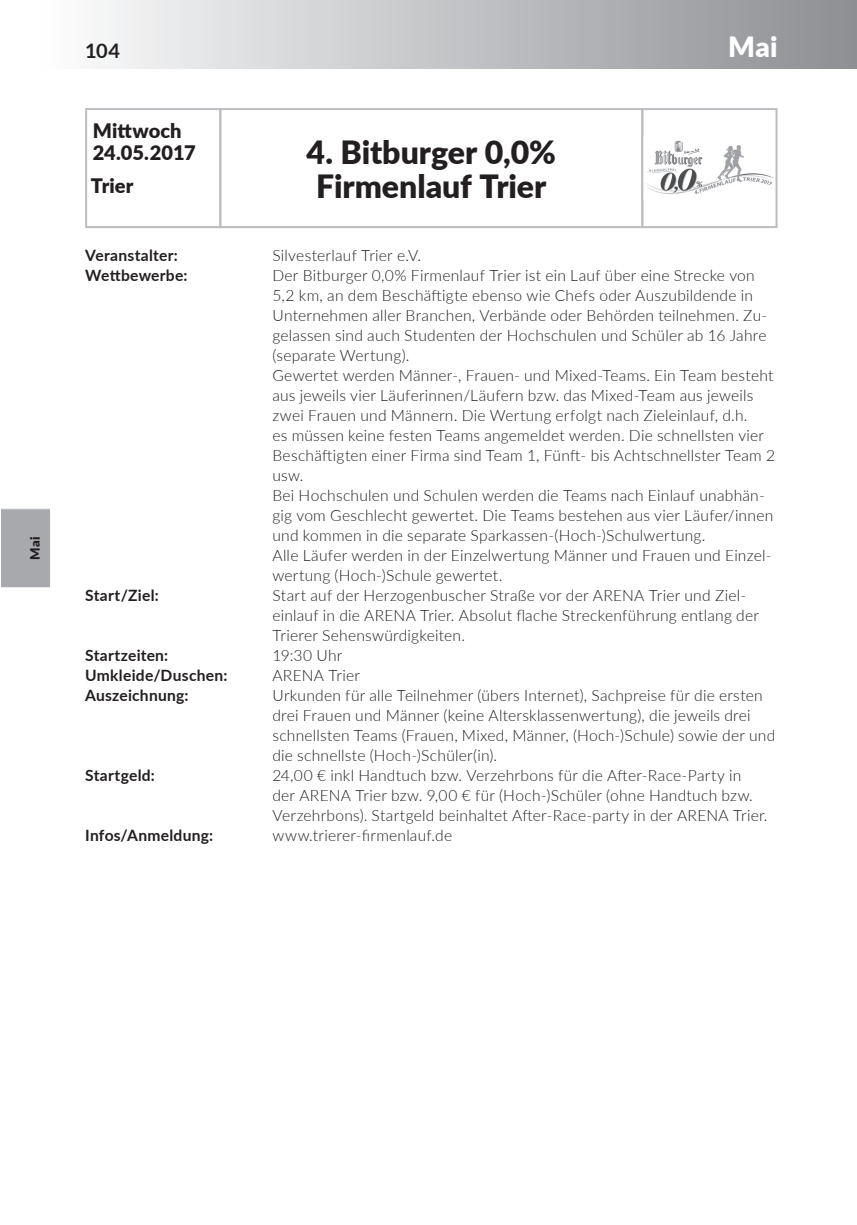
<style>
.page{position:relative;width:857px;height:1225px;background:#fff}
.page>*{position:absolute;margin:0;border:0;box-sizing:border-box;transform-origin:0 0}
.t1{font:900 32px/34px "Lato";color:#231f20}
.t2{font:900 28px "Lato";color:#fff}
.t3{font:900 20px/22px "Lato";letter-spacing:.005em;color:#231f20}
.t4{font:700 20px "Lato";color:#231f20}
.t5{font:300 15.6px/20px "Lato";letter-spacing:.015em;color:#231f20}
.t6{font:700 15.6px "Lato";letter-spacing:.015em;color:#231f20}
.t7{font:900 13px "Lato";color:#231f20}
</style>
<div class="page">
<div style="left:85px;top:108px;width:136px;height:120px;border:2px solid #bcbdc0"></div>
<div style="left:219px;top:108px;width:424px;height:120px;border:2px solid #bcbdc0"></div>
<img style="left:646px;top:140px;width:127px;height:54px">
<div style="left:641px;top:108px;width:136px;height:120px;border:2px solid #bcbdc0"></div>
<div style="left:0;top:0;width:856px;height:68px;background:linear-gradient(to right,#fff,#8c8e92)"></div>
<div style="left:0;top:509px;width:51px;height:79px;background:#a8a9ad"></div>
<div style="left:0;top:508px;width:51px;height:80px;border:1px solid #fff"></div>
<hr style="left:856px;top:0;width:1px;height:68px;background:#8d8f92">
<p class="t7" style="left:25px;top:560px;width:25px;rotate:-90deg">Mai</p>
<p class="t4" style="left:85px;top:36px;width:36px">104</p>
<p class="t3" style="left:93px;top:118px;width:104px">Mittwoch<br>24.05.2017</p>
<p class="t3" style="left:91px;top:174px;width:44px">Trier</p>
<h1 class="t1" style="left:306px;top:134px;width:251px">4. Bitburger 0,0%<br>Firmenlauf Trier</h1>
<h2 class="t2" style="left:727px;top:25px;width:51px">Mai</h2>
<p class="t6" style="left:85px;top:243px;width:94px">Veranstalter:</p>
<p class="t5" style="left:272px;top:244px;width:150px">Silvesterlauf Trier e.V.</p>
<p class="t6" style="left:85px;top:263px;width:104px">Wettbewerbe:</p>
<p class="t5" style="left:272px;top:264px;width:504px">Der Bitburger 0,0% Firmenlauf Trier ist ein Lauf über eine Strecke von 5,2 km, an dem Beschäftigte ebenso wie Chefs oder Auszubildende in Unternehmen aller Branchen, Verbände oder Behörden teilnehmen. Zu&shy;gelassen sind auch Studenten der Hochschulen und Schüler ab 16 Jahre (separate Wertung).<br>Gewertet werden Männer-, Frauen- und Mixed-Teams. Ein Team besteht aus jeweils vier Läuferinnen/Läufern bzw. das Mixed-Team aus jeweils zwei Frauen und Männern. Die Wertung erfolgt nach Zieleinlauf, d.h.<br>es müssen keine festen Teams angemeldet werden. Die schnellsten vier Beschäftigten einer Firma sind Team 1, Fünft- bis Achtschnellster Team 2 usw.<br>Bei Hochschulen und Schulen werden die Teams nach Einlauf unabhän&shy;gig vom Geschlecht gewertet. Die Teams bestehen aus vier Läufer/innen und kommen in die separate Sparkassen-(Hoch-)Schulwertung.<br>Alle Läufer werden in der Einzelwertung Männer und Frauen und Einzel&shy;wertung (Hoch-)Schule gewertet.</p>
<p class="t6" style="left:85px;top:583px;width:75px">Start/Ziel:</p>
<p class="t5" style="left:272px;top:584px;width:487px">Start auf der Herzogenbuscher Straße vor der ARENA Trier und Ziel&shy;einlauf in die ARENA Trier. Absolut flache Streckenführung entlang der<br>Trierer Sehenswürdigkeiten.</p>
<p class="t6" style="left:85px;top:643px;width:85px">Startzeiten:</p>
<p class="t5" style="left:272px;top:644px;width:71px">19:30 Uhr</p>
<p class="t6" style="left:85px;top:663px;width:144px">Umkleide/Duschen:</p>
<p class="t5" style="left:272px;top:664px;width:89px">ARENA Trier</p>
<p class="t6" style="left:85px;top:683px;width:105px">Auszeichnung:</p>
<p class="t5" style="left:272px;top:684px;width:504px">Urkunden für alle Teilnehmer (übers Internet), Sachpreise für die ersten drei Frauen und Männer (keine Altersklassenwertung), die jeweils drei schnellsten Teams (Frauen, Mixed, Männer, (Hoch-)Schule) sowie der und die schnellste (Hoch-)Schüler(in).</p>
<p class="t6" style="left:85px;top:763px;width:71px">Startgeld:</p>
<p class="t5" style="left:272px;top:764px;width:496px">24,00 € inkl Handtuch bzw. Verzehrbons für die After-Race-Party in der ARENA Trier bzw. 9,00 € für (Hoch-)Schüler (ohne Handtuch bzw.<br>Verzehrbons). Startgeld beinhaltet After-Race-party in der ARENA Trier.</p>
<p class="t6" style="left:85px;top:823px;width:130px">Infos/Anmeldung:</p>
<p class="t5" style="left:272px;top:824px;width:181px">www.trierer-firmenlauf.de</p>
</div>
